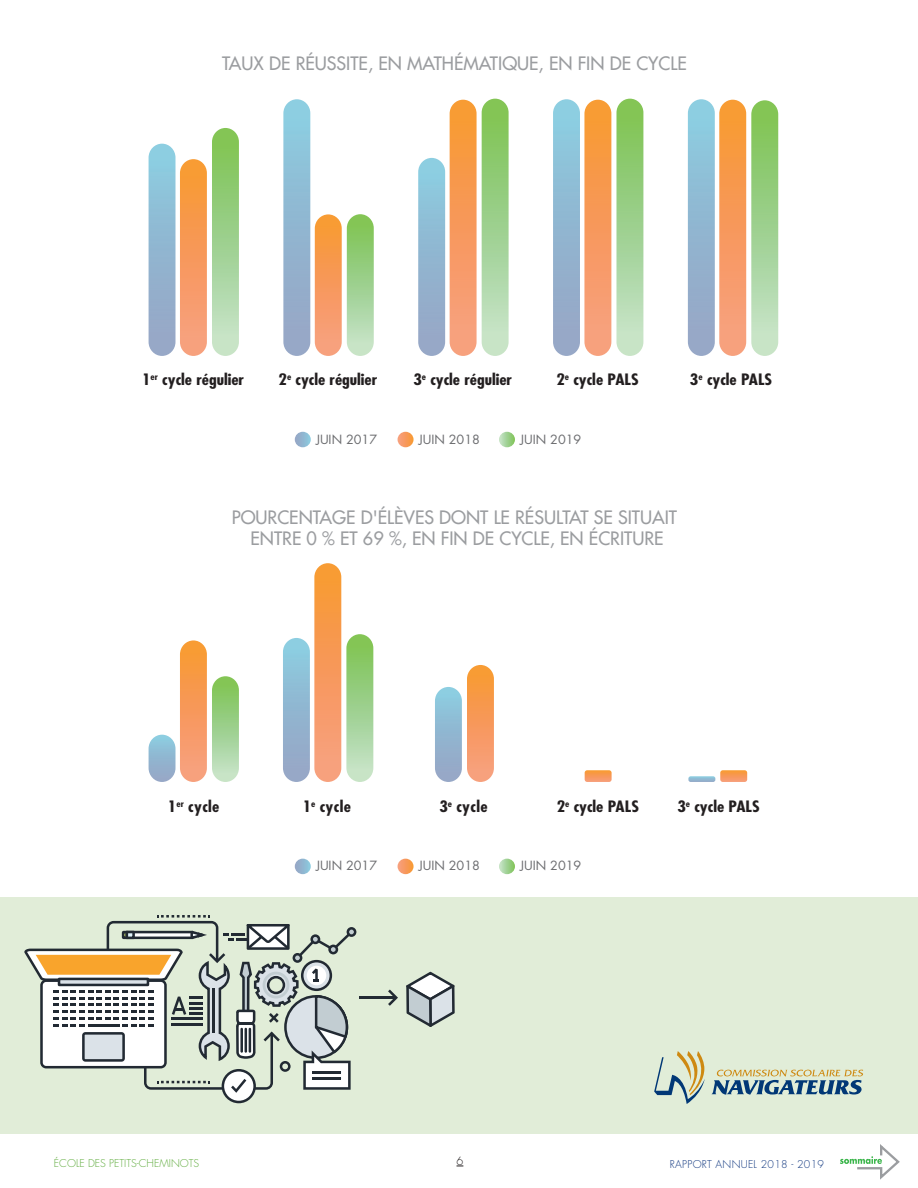
<style>
.page{position:relative;width:918px;height:1188px;background:#fff}
.page>*{position:absolute;margin:0;border:0;box-sizing:border-box;transform-origin:0 0}
.t1{font:18px/21px "Futura";color:#9b9da0;text-align:center}
.t2{font:700 condensed 15.3px "Futura";color:#231f20;scale:1.14 1}
.t3{font:12.3px "Futura";color:#6c6d70}
.t4{font:300 11.1px "Futura";color:#231f20}
.t5{font:300 10.5px "Futura";color:#60ac3e}
.t6{font:300 10.5px "Futura";letter-spacing:.025em;color:#113880}
</style>
<div class="page">
<div style="left:0;top:898px;width:918px;height:236px;background:#e1edd8"></div>
<svg style="left:406px;top:972px;width:49px;height:55px"></svg>
<svg style="left:388px;top:990px;width:10px;height:16px"></svg>
<hr style="left:359px;top:996px;width:36px;height:3px;background:#222a33">
<svg style="left:24px;top:915px;width:332px;height:188px"></svg>
<svg style="left:712px;top:1070px;width:151px;height:25px"></svg>
<svg style="left:654px;top:1051px;width:51px;height:53px"></svg>
<svg style="left:840px;top:1144px;width:60px;height:36px"></svg>
<img style="left:295px;top:432px;width:16px;height:15px;border-radius:50%">
<img style="left:398px;top:432px;width:16px;height:15px;border-radius:50%">
<img style="left:499px;top:432px;width:16px;height:15px;border-radius:50%">
<img style="left:180px;top:159px;width:27px;height:197px">
<img style="left:149px;top:144px;width:27px;height:212px">
<img style="left:212px;top:128px;width:27px;height:228px">
<img style="left:315px;top:214px;width:27px;height:142px">
<img style="left:283px;top:99px;width:27px;height:257px">
<img style="left:347px;top:214px;width:27px;height:142px">
<img style="left:450px;top:100px;width:27px;height:256px">
<img style="left:418px;top:158px;width:27px;height:198px">
<img style="left:482px;top:99px;width:27px;height:257px">
<img style="left:584px;top:100px;width:27px;height:256px">
<img style="left:553px;top:99px;width:27px;height:257px">
<img style="left:616px;top:99px;width:27px;height:257px">
<img style="left:719px;top:100px;width:27px;height:256px">
<img style="left:688px;top:99px;width:27px;height:257px">
<img style="left:751px;top:100px;width:27px;height:256px">
<img style="left:688px;top:776px;width:27px;height:6px;border-radius:2px">
<img style="left:720px;top:770px;width:27px;height:12px;border-radius:3px">
<img style="left:585px;top:770px;width:27px;height:12px;border-radius:3px">
<img style="left:295px;top:859px;width:16px;height:15px;border-radius:50%">
<img style="left:398px;top:859px;width:16px;height:15px;border-radius:50%">
<img style="left:499px;top:859px;width:16px;height:15px;border-radius:50%">
<img style="left:314px;top:563px;width:27px;height:219px">
<img style="left:283px;top:638px;width:27px;height:144px">
<img style="left:435px;top:687px;width:27px;height:95px">
<img style="left:467px;top:665px;width:27px;height:117px">
<img style="left:180px;top:640px;width:27px;height:142px">
<img style="left:149px;top:735px;width:27px;height:47px">
<img style="left:212px;top:676px;width:27px;height:106px">
<img style="left:346px;top:634px;width:27px;height:148px">
<p class="t1" style="left:222px;top:54px;width:466px">TAUX DE RÉUSSITE, EN MATHÉMATIQUE, EN FIN DE CYCLE</p>
<p class="t2" style="left:142px;top:361px;width:9px">1</p>
<p class="t2" style="left:142px;top:373px;width:91px">1<sup>er</sup> cycle régulier</p>
<p class="t2" style="left:279px;top:373px;width:88px">2<sup>e</sup> cycle régulier</p>
<p class="t2" style="left:413px;top:373px;width:88px">3<sup>e</sup> cycle régulier</p>
<p class="t2" style="left:556px;top:373px;width:74px">2<sup>e</sup> cycle PALS</p>
<p class="t2" style="left:690px;top:373px;width:74px">3<sup>e</sup> cycle PALS</p>
<p class="t3" style="left:316px;top:433px;width:63px">JUIN 2017</p>
<p class="t3" style="left:419px;top:433px;width:63px">JUIN 2018</p>
<p class="t3" style="left:520px;top:433px;width:63px">JUIN 2019</p>
<p class="t1" style="left:232px;top:508px;width:447px">POURCENTAGE D'ÉLÈVES DONT LE RÉSULTAT SE SITUAIT<br>ENTRE 0 % ET 69 %, EN FIN DE CYCLE, EN ÉCRITURE</p>
<p class="t2" style="left:168px;top:799px;width:47px">1<sup>er</sup> cycle</p>
<p class="t2" style="left:303px;top:799px;width:44px">1<sup>e</sup> cycle</p>
<p class="t2" style="left:439px;top:799px;width:44px">3<sup>e</sup> cycle</p>
<p class="t2" style="left:557px;top:799px;width:74px">2<sup>e</sup> cycle PALS</p>
<p class="t2" style="left:677px;top:799px;width:74px">3<sup>e</sup> cycle PALS</p>
<p class="t3" style="left:316px;top:860px;width:63px">JUIN 2017</p>
<p class="t3" style="left:419px;top:860px;width:63px">JUIN 2018</p>
<p class="t3" style="left:520px;top:860px;width:63px">JUIN 2019</p>
<p class="t5" style="left:54px;top:1158px;width:147px">ÉCOLE DES PETITS-CHEMINOTS</p>
<p class="t4" style="left:457px;top:1156px;width:8px">6</p>
<p class="t6" style="left:670px;top:1159px;width:156px">RAPPORT ANNUEL 2018 - 2019</p>
</div>
